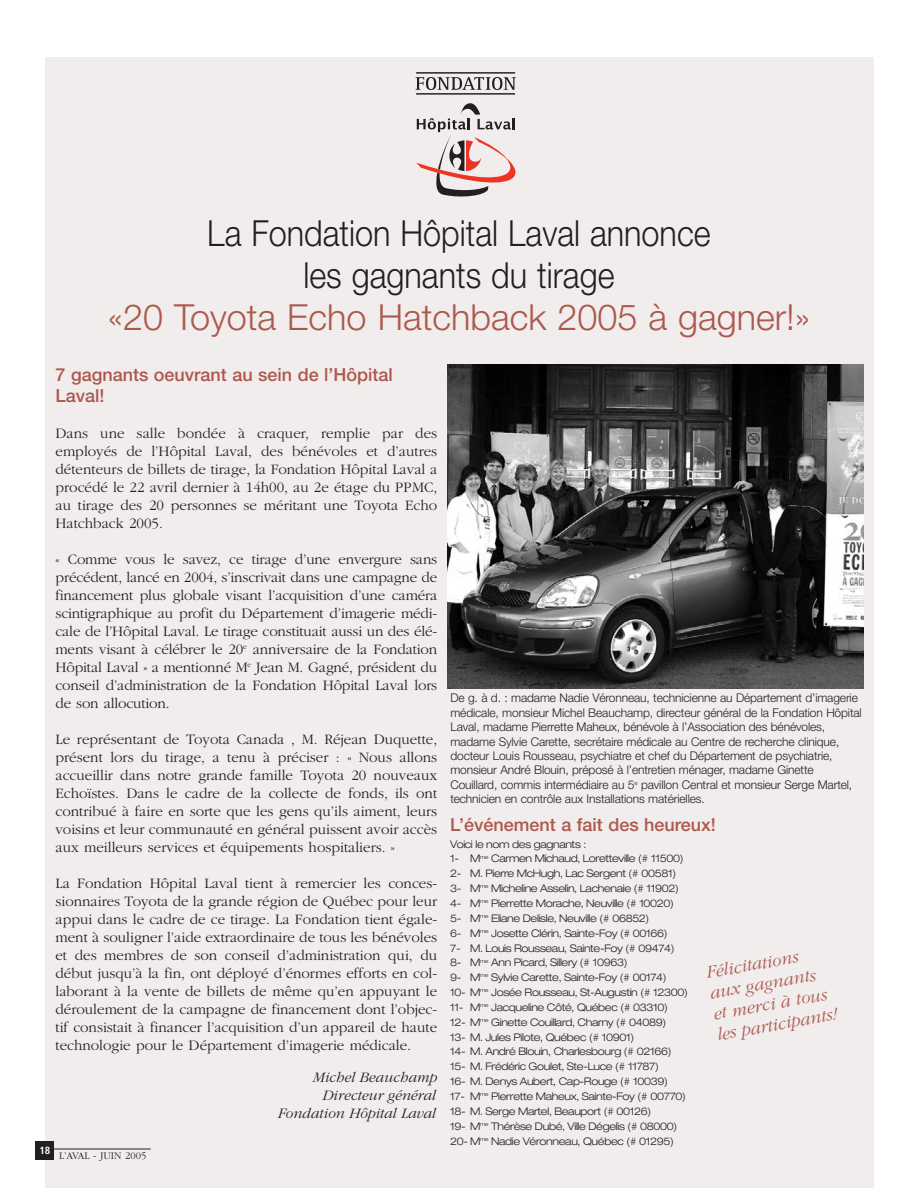
<style>
.page{position:relative;width:918px;height:1188px;background:#fff}
.page>*{position:absolute;margin:0;border:0;box-sizing:border-box;transform-origin:0 0}
.t1{font:300 36px/42px "Helvetica Neue";color:#231f20;text-align:center;scale:.9 1}
.t2{font:300 36px "Helvetica Neue";color:#ad584d}
.t3{font:500 18px/21px "Helvetica Neue";color:#ad584d}
.t4{font:italic 300 18px/21px "Garamond";color:#ad584d}
.t5{font:300 15px/18px "Garamond";color:#231f20;text-align:justify}
.t6{font:italic 300 15px/18px "Garamond";color:#231f20;text-align:right}
.t7{font:300 12px/14.4px "Helvetica Neue";letter-spacing:-.01em;color:#231f20}
.t8{font:300 expanded 10.5px/14.9px "Helvetica Neue";letter-spacing:-.035em;color:#231f20}
.t9{font:300 10.5px "Garamond";color:#231f20}
.t10{font:700 condensed 10.5px "Frutiger";color:#fff}
</style>
<div class="page">
<div style="left:45px;top:58px;width:829px;height:1130px;background:#f1eded"></div>
<div style="left:36px;top:1141px;width:18px;height:19px;background:#231f20"></div>
<hr style="left:35px;top:1149px;width:116px;height:1px;background:#231f20">
<svg style="left:416px;top:103px;width:99px;height:93px"></svg>
<svg style="left:415px;top:77px;width:101px;height:13px"></svg>
<hr style="left:416px;top:73px;width:99px;height:1px;background:#231f20">
<hr style="left:416px;top:94px;width:99px;height:1px;background:#231f20">
<img style="left:448px;top:365px;width:416px;height:323px">
<h1 class="t1" style="left:207px;top:215px;width:561px">La Fondation Hôpital Laval annonce les gagnants du tirage</h1>
<h1 class="t2" style="left:108px;top:304px;width:704px">«20 Toyota Echo Hatchback 2005 à gagner!»</h1>
<p class="t3" style="left:56px;top:365px;width:339px">7 gagnants oeuvrant au sein de l’Hôpital<br>Laval!</p>
<p class="t5" style="left:56px;top:425px;width:383px">Dans une salle bondée à craquer, remplie par des employés de l’Hôpital Laval, des bénévoles et d’autres détenteurs de billets de tirage, la Fondation Hôpital Laval a procédé le 22 avril dernier à 14h00, au 2e étage du PPMC, au tirage des 20 personnes se méritant une Toyota Echo Hatchback 2005.</p>
<p class="t5" style="left:55px;top:551px;width:383px">« Comme vous le savez, ce tirage d’une envergure sans précédent, lancé en 2004, s’inscrivait dans une campagne de financement plus globale visant l’acquisition d’une caméra scintigraphique au profit du Département d’imagerie médi&shy;cale de l’Hôpital Laval. Le tirage constituait aussi un des élé&shy;ments visant à célébrer le 20<sup>e</sup> anniversaire de la Fondation Hôpital Laval » a mentionné M<sup>e</sup> Jean M. Gagné, président du conseil d’administration de la Fondation Hôpital Laval lors de son allocution.</p>
<p class="t5" style="left:55px;top:731px;width:383px">Le représentant de Toyota Canada , M. Réjean Duquette, présent lors du tirage, a tenu à préciser : « Nous allons accueillir dans notre grande famille Toyota 20 nouveaux Echoïstes. Dans le cadre de la collecte de fonds, ils ont contribué à faire en sorte que les gens qu’ils aiment, leurs voisins et leur communauté en général puissent avoir accès aux meilleurs services et équipements hospitaliers. »</p>
<p class="t5" style="left:55px;top:875px;width:383px">La Fondation Hôpital Laval tient à remercier les conces&shy;sionnaires Toyota de la grande région de Québec pour leur appui dans le cadre de ce tirage. La Fondation tient égale&shy;ment à souligner l’aide extraordinaire de tous les bénévoles et des membres de son conseil d’administration qui, du début jusqu’à la fin, ont déployé d’énormes efforts en col&shy;laborant à la vente de billets de même qu’en appuyant le déroulement de la campagne de financement dont l’objec&shy;tif consistait à financer l’acquisition d’un appareil de haute technologie pour le Département d’imagerie médicale.</p>
<p class="t6" style="left:277px;top:1069px;width:161px">Michel Beauchamp<br>Directeur général<br>Fondation Hôpital Laval</p>
<p class="t10" style="left:39px;top:1146px;width:12px">18</p>
<p class="t9" style="left:59px;top:1152px;width:89px">L’AVAL - JUIN 2005</p>
<p class="t7" style="left:450px;top:692px;width:413px">De g. à d. : madame Nadie Véronneau, technicienne au Département d’imagerie médicale, monsieur Michel Beauchamp, directeur général de la Fondation Hôpital Laval, madame Pierrette Maheux, bénévole à l’Association des bénévoles, madame Sylvie Carette, secrétaire médicale au Centre de recherche clinique, docteur Louis Rousseau, psychiatre et chef du Département de psychiatrie, monsieur André Blouin, préposé à l’entretien ménager, madame Ginette Couillard, commis intermédiaire au 5<sup>e</sup> pavillon Central et monsieur Serge Martel, technicien en contrôle aux Installations matérielles.</p>
<p class="t3" style="left:450px;top:816px;width:267px">L’événement a fait des heureux!</p>
<p class="t8" style="left:450px;top:837px;width:239px">Voici le nom des gagnants :<br>1- M<sup>me</sup> Carmen Michaud, Loretteville (# 11500)<br>2- M. Pierre McHugh, Lac Sergent (# 00581)<br>3- M<sup>me</sup> Micheline Asselin, Lachenaie (# 11902)<br>4- M<sup>me</sup> Pierrette Morache, Neuville (# 10020)<br>5- M<sup>me</sup> Eliane Delisle, Neuville (# 06852)<br>6- M<sup>me</sup> Josette Clérin, Sainte-Foy (# 00166)<br>7- M. Louis Rousseau, Sainte-Foy (# 09474)<br>8- M<sup>me</sup> Ann Picard, Sillery (# 10963)<br>9- M<sup>me</sup> Sylvie Carette, Sainte-Foy (# 00174)<br>10- M<sup>me</sup> Josée Rousseau, St-Augustin (# 12300)<br>11- M<sup>me</sup> Jacqueline Côté, Québec (# 03310)<br>12- M<sup>me</sup> Ginette Couillard, Charny (# 04089)<br>13- M. Jules Pilote, Québec (# 10901)<br>14- M. André Blouin, Charlesbourg (# 02166)<br>15- M. Frédéric Goulet, Ste-Luce (# 11787)<br>16- M. Denys Aubert, Cap-Rouge (# 10039)<br>17- M<sup>me</sup> Pierrette Maheux, Sainte-Foy (# 00770)<br>18- M. Serge Martel, Beauport (# 00126)<br>19- M<sup>me</sup> Thérèse Dubé, Ville Dégelis (# 08000)<br>20- M<sup>me</sup> Nadie Véronneau, Québec (# 01295)</p>
<p class="t4" style="left:704px;top:964px;width:123px;rotate:-10deg">Félicitations aux gagnants et merci à tous les participants!</p>
</div>
